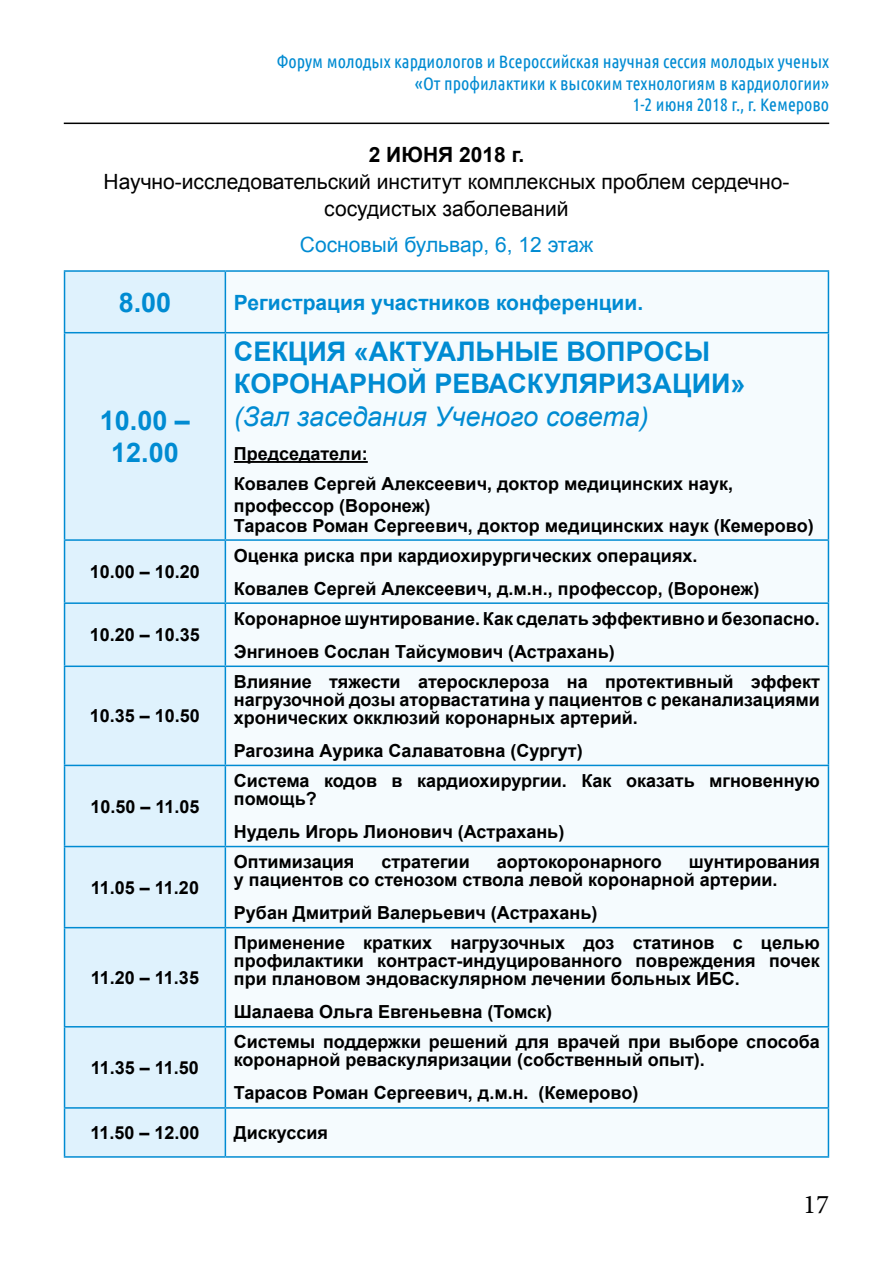
<style>
.page{position:relative;width:893px;height:1263px;background:#fff}
.page>*{position:absolute;margin:0;border:0;box-sizing:border-box;transform-origin:0 0}
.t1{font:700 27px/32.4px "Arial";color:#008bd2;text-align:center}
.t2{font:italic 27px "Arial";color:#008bd2}
.t3{font:27px "Minion Pro";color:#000}
.t4{font:21px/27px "Arial";color:#000;text-align:center}
.t5{font:700 21px "Arial";color:#008bd2}
.t6{font:21px "Arial";color:#008bd2}
.t7{font:700 21px "Arial";color:#000}
.t8{font:700 18px/18px "Arial";color:#000}
.t9{font:18px/21.6px "Ubuntu Condensed";color:#008bd2;text-align:right}
</style>
<div class="page">
<hr style="left:64px;top:123px;width:765px;height:1px;background:#000">
<div style="left:65px;top:272px;width:160px;height:884px;background:#dff2fd"></div>
<div style="left:226px;top:272px;width:602px;height:884px;background:#f5fbfe"></div>
<hr style="left:64px;top:270px;width:161px;height:2px;background:#008bd2">
<hr style="left:64px;top:272px;width:1px;height:60px;background:#008bd2">
<hr style="left:225px;top:270px;width:604px;height:2px;background:#008bd2">
<hr style="left:225px;top:272px;width:1px;height:60px;background:#008bd2">
<hr style="left:828px;top:272px;width:1px;height:60px;background:#008bd2">
<hr style="left:64px;top:332px;width:161px;height:1px;background:#008bd2">
<hr style="left:64px;top:333px;width:1px;height:206px;background:#008bd2">
<hr style="left:225px;top:332px;width:604px;height:1px;background:#008bd2">
<hr style="left:225px;top:333px;width:1px;height:206px;background:#008bd2">
<hr style="left:828px;top:333px;width:1px;height:206px;background:#008bd2">
<hr style="left:64px;top:539px;width:161px;height:2px;background:#008bd2">
<hr style="left:64px;top:541px;width:1px;height:61px;background:#008bd2">
<hr style="left:225px;top:539px;width:604px;height:2px;background:#008bd2">
<hr style="left:225px;top:541px;width:1px;height:61px;background:#008bd2">
<hr style="left:828px;top:541px;width:1px;height:61px;background:#008bd2">
<hr style="left:64px;top:602px;width:161px;height:2px;background:#008bd2">
<hr style="left:64px;top:604px;width:1px;height:61px;background:#008bd2">
<hr style="left:225px;top:602px;width:604px;height:2px;background:#008bd2">
<hr style="left:225px;top:604px;width:1px;height:61px;background:#008bd2">
<hr style="left:828px;top:604px;width:1px;height:61px;background:#008bd2">
<hr style="left:64px;top:665px;width:161px;height:2px;background:#008bd2">
<hr style="left:64px;top:667px;width:1px;height:98px;background:#008bd2">
<hr style="left:225px;top:665px;width:604px;height:2px;background:#008bd2">
<hr style="left:225px;top:667px;width:1px;height:98px;background:#008bd2">
<hr style="left:828px;top:667px;width:1px;height:98px;background:#008bd2">
<hr style="left:64px;top:765px;width:161px;height:1px;background:#008bd2">
<hr style="left:64px;top:766px;width:1px;height:80px;background:#008bd2">
<hr style="left:225px;top:765px;width:604px;height:1px;background:#008bd2">
<hr style="left:225px;top:766px;width:1px;height:80px;background:#008bd2">
<hr style="left:828px;top:766px;width:1px;height:80px;background:#008bd2">
<hr style="left:64px;top:846px;width:161px;height:1px;background:#008bd2">
<hr style="left:64px;top:847px;width:1px;height:80px;background:#008bd2">
<hr style="left:225px;top:846px;width:604px;height:1px;background:#008bd2">
<hr style="left:225px;top:847px;width:1px;height:80px;background:#008bd2">
<hr style="left:828px;top:847px;width:1px;height:80px;background:#008bd2">
<hr style="left:64px;top:927px;width:161px;height:1px;background:#008bd2">
<hr style="left:64px;top:928px;width:1px;height:98px;background:#008bd2">
<hr style="left:225px;top:927px;width:604px;height:1px;background:#008bd2">
<hr style="left:225px;top:928px;width:1px;height:98px;background:#008bd2">
<hr style="left:828px;top:928px;width:1px;height:98px;background:#008bd2">
<hr style="left:64px;top:1026px;width:161px;height:1px;background:#008bd2">
<hr style="left:64px;top:1027px;width:1px;height:80px;background:#008bd2">
<hr style="left:225px;top:1026px;width:604px;height:1px;background:#008bd2">
<hr style="left:225px;top:1027px;width:1px;height:80px;background:#008bd2">
<hr style="left:828px;top:1027px;width:1px;height:80px;background:#008bd2">
<hr style="left:64px;top:1107px;width:161px;height:2px;background:#008bd2">
<hr style="left:64px;top:1109px;width:1px;height:47px;background:#008bd2">
<hr style="left:225px;top:1107px;width:604px;height:2px;background:#008bd2">
<hr style="left:225px;top:1109px;width:1px;height:47px;background:#008bd2">
<hr style="left:828px;top:1109px;width:1px;height:47px;background:#008bd2">
<hr style="left:64px;top:1156px;width:161px;height:2px;background:#008bd2">
<hr style="left:225px;top:1156px;width:604px;height:2px;background:#008bd2">
<hr style="left:234px;top:461px;width:134px;height:2px;background:#000">
<p class="t9" style="left:277px;top:50px;width:554px">Форум молодых кардиологов и Всероссийская научная сессия молодых ученых «От профилактики к высоким технологиям в кардиологии»<br>1-2 июня 2018 г., г. Кемерово</p>
<p class="t7" style="left:369px;top:141px;width:157px">2 ИЮНЯ 2018 г.</p>
<p class="t4" style="left:104px;top:168px;width:687px">Научно-исследовательский институт комплексных проблем сердечно&shy;сосудистых заболеваний</p>
<p class="t6" style="left:300px;top:230px;width:295px">Сосновый бульвар, 6, 12 этаж</p>
<h1 class="t1" style="left:119px;top:287px;width:54px">8.00</h1>
<p class="t5" style="left:234px;top:288px;width:411px">Регистрация участников конференции.</p>
<h1 class="t1" style="left:100px;top:405px;width:92px">10.00 –<br>12.00</h1>
<p class="t8" style="left:90px;top:563px;width:112px">10.00 – 10.20</p>
<p class="t8" style="left:90px;top:626px;width:112px">10.20 – 10.35</p>
<p class="t8" style="left:90px;top:708px;width:112px">10.35 – 10.50</p>
<p class="t8" style="left:90px;top:798px;width:111px">10.50 – 11.05</p>
<p class="t8" style="left:91px;top:879px;width:110px">11.05 – 11.20</p>
<p class="t8" style="left:91px;top:969px;width:110px">11.20 – 11.35</p>
<p class="t8" style="left:91px;top:1059px;width:110px">11.35 – 11.50</p>
<h1 class="t1" style="left:234px;top:336px;width:513px;text-align:left">СЕКЦИЯ «АКТУАЛЬНЫЕ ВОПРОСЫ<br>КОРОНАРНОЙ РЕВАСКУЛЯРИЗАЦИИ»</h1>
<h1 class="t2" style="left:234px;top:399px;width:416px">(Зал заседания Ученого совета)</h1>
<p class="t8" style="left:234px;top:439px;width:501px;line-height:30.2px">Председатели:<br>Ковалев Сергей Алексеевич, доктор медицинских наук,</p>
<p class="t8" style="left:234px;top:496px;width:581px;line-height:19.8px">профессор (Воронеж)<br>Тарасов Роман Сергеевич, доктор медицинских наук (Кемерово)</p>
<p class="t8" style="left:234px;top:539px;width:527px;line-height:33px">Оценка риска при кардиохирургических операциях.<br>Ковалев Сергей Алексеевич, д.м.н., профессор, (Воронеж)</p>
<p class="t8" style="left:234px;top:602px;width:588px;line-height:33px">Коронарное шунтирование. Как сделать эффективно и безопасно.<br>Энгиноев Сослан Тайсумович (Астрахань)</p>
<p class="t8" style="left:234px;top:673px;width:588px;text-align:justify">Влияние тяжести атеросклероза на протективный эффект нагрузочной дозы аторвастатина у пациентов с реканализациями хронических окклюзий коронарных артерий.</p>
<p class="t8" style="left:234px;top:742px;width:350px">Рагозина Аурика Салаватовна (Сургут)</p>
<p class="t8" style="left:234px;top:772px;width:588px">Система кодов в кардиохирургии. Как оказать мгновенную помощь?</p>
<p class="t8" style="left:234px;top:823px;width:332px">Нудель Игорь Лионович (Астрахань)</p>
<p class="t8" style="left:234px;top:853px;width:122px">Оптимизация</p>
<p class="t8" style="left:381px;top:853px;width:90px">стратегии</p>
<p class="t8" style="left:497px;top:853px;width:167px">аортокоронарного</p>
<p class="t8" style="left:234px;top:853px;width:588px;text-indent:455px">шунтирования у пациентов со стенозом ствола левой коронарной артерии.</p>
<p class="t8" style="left:234px;top:904px;width:365px">Рубан Дмитрий Валерьевич (Астрахань)</p>
<p class="t8" style="left:234px;top:934px;width:588px;text-align:justify">Применение кратких нагрузочных доз статинов с целью профилактики контраст-индуцированного повреждения почек при плановом эндоваскулярном лечении больных ИБС.</p>
<p class="t8" style="left:234px;top:1003px;width:320px">Шалаева Ольга Евгеньевна (Томск)</p>
<p class="t8" style="left:234px;top:1033px;width:588px">Системы поддержки решений для врачей при выборе способа коронарной реваскуляризации (собственный опыт).</p>
<p class="t8" style="left:234px;top:1084px;width:406px">Тарасов Роман Сергеевич, д.м.н. (Кемерово)</p>
<p class="t8" style="left:90px;top:1124px;width:111px">11.50 – 12.00</p>
<p class="t8" style="left:234px;top:1124px;width:96px">Дискуссия</p>
<h1 class="t3" style="left:803px;top:1186px;width:27px">17</h1>
</div>
